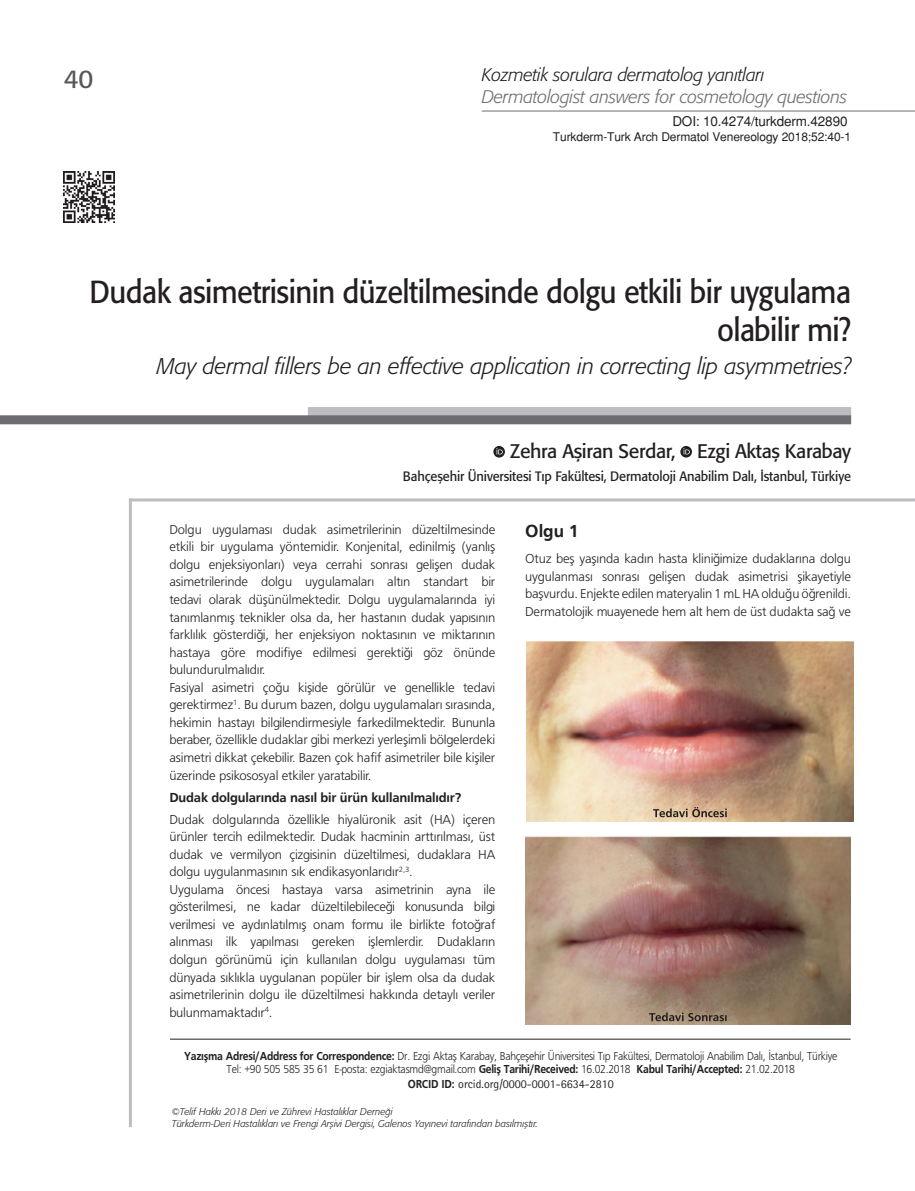
<style>
.page{position:relative;width:915px;height:1191px;background:#fff}
.page>*{position:absolute;margin:0;border:0;box-sizing:border-box;transform-origin:0 0}
.t1{font:31.5px/37.5px "Formata Tr";letter-spacing:-.02em;color:#231f20;text-align:right;scale:.92 1}
.t2{font:25.5px "Formata Tr";color:#57585a}
.t3{font:22.5px "Formata Light Ita Tr";letter-spacing:-.01em;color:#231f20}
.t4{font:19.5px "Formata Tr";letter-spacing:-.02em;color:#231f20}
.t5{font:18px "Formata Light Ita Tr";letter-spacing:-.015em;color:#6c6d70}
.t6{font:18px "Formata Light Ita Tr";letter-spacing:-.015em;color:#231f20}
.t7{font:18px "Frugal Bold Tr";color:#231f20}
.t8{font:13.5px/17.5px "Frugal Normal Tr";letter-spacing:-.015em;color:#231f20}
.t9{font:13.5px "Formata Tr";letter-spacing:-.01em;color:#231f20;scale:.95 1}
.t10{font:13.5px "Frugal Bold Tr";letter-spacing:-.015em;color:#231f20}
.t11{font:13.5px "Helvetica Normal Tr";letter-spacing:-.01em;color:#231f20}
.t12{font:12px/13.5px "Frugal Normal Tr";letter-spacing:-.025em;color:#231f20;text-align:center;scale:.9 1}
.t13{font:12px "Helvetica Normal Tr";letter-spacing:-.01em;color:#231f20}
.t14{font:12px "Rotis Sans Serif Std";color:#231f20}
.t15{font:9.75px/11.2px "Formata Light Ita Tr";color:#231f20}
.s1{font-family:"Frugal Bold Tr"}
</style>
<div class="page">
<hr style="left:129px;top:498px;width:3px;height:629px;background:#bcbdc0">
<hr style="left:129px;top:498px;width:785px;height:3px;background:#bcbdc0">
<div style="left:308px;top:407px;width:542px;height:10px;background:#bcbdc0"></div>
<div style="left:0;top:415px;width:850px;height:9px;background:#6c6d70"></div>
<hr style="left:481px;top:111px;width:433px;height:1px;background:#6c6d70">
<hr style="left:170px;top:1038px;width:680px;height:1px;background:#231f20">
<img style="left:64px;top:172px;width:51px;height:51px">
<img style="left:525px;top:836px;width:325px;height:188px">
<img style="left:526px;top:641px;width:326px;height:180px">
<svg style="left:493px;top:446px;width:12px;height:11px"></svg>
<svg style="left:496px;top:448px;width:6px;height:6px"></svg>
<svg style="left:680px;top:446px;width:11px;height:11px"></svg>
<svg style="left:683px;top:448px;width:6px;height:6px"></svg>
<svg style="left:652px;top:807px;width:74px;height:10px"></svg>
<svg style="left:649px;top:1012px;width:77px;height:9px"></svg>
<h2 class="t2" style="left:64px;top:64px;width:31px">40</h2>
<h3 class="t6" style="left:481px;top:64px;width:284px">Kozmetik sorulara dermatolog yanıtları</h3>
<h3 class="t5" style="left:481px;top:86px;width:367px">Dermatologist answers for cosmetology questions</h3>
<p class="t11" style="left:672px;top:114px;width:177px">DOI: 10.4274/turkderm.42890</p>
<p class="t13" style="left:552px;top:129px;width:299px">Turkderm-Turk Arch Dermatol Venereology 2018;52:40-1</p>
<h1 class="t1" style="left:89px;top:273px;width:829px">Dudak asimetrisinin düzeltilmesinde dolgu etkili bir uygulama olabilir mi?</h1>
<h3 class="t3" style="left:157px;top:353px;width:695px">May dermal fillers be an effective application in correcting lip asymmetries?</h3>
<h3 class="t4" style="left:510px;top:439px;width:342px">Zehra Aşiran Serdar, Ezgi Aktaş Karabay</h3>
<p class="t9" style="left:403px;top:467px;width:473px">Bahçeşehir Üniversitesi Tıp Fakültesi, Dermatoloji Anabilim Dalı, İstanbul, Türkiye</p>
<p class="t8" style="left:169px;top:520px;width:327px">Dolgu uygulaması dudak asimetrilerinin düzeltilmesinde etkili bir uygulama yöntemidir. Konjenital, edinilmiş (yanlış dolgu enjeksiyonları) veya cerrahi sonrası gelişen dudak asimetrilerinde dolgu uygulamaları altın standart bir tedavi olarak düşünülmektedir. Dolgu uygulamalarında iyi tanımlanmış teknikler olsa da, her hastanın dudak yapısının farklılık gösterdiği, her enjeksiyon noktasının ve miktarının hastaya göre modifiye edilmesi gerektiği göz önünde bulundurulmalıdır.<br>Fasiyal asimetri çoğu kişide görülür ve genellikle tedavi gerektirmez<sup>1</sup>. Bu durum bazen, dolgu uygulamaları sırasında, hekimin hastayı bilgilendirmesiyle farkedilmektedir. Bununla beraber, özellikle dudaklar gibi merkezi yerleşimli bölgelerdeki asimetri dikkat çekebilir. Bazen çok hafif asimetriler bile kişiler üzerinde psikososyal etkiler yaratabilir.</p>
<p class="t10" style="left:169px;top:789px;width:293px">Dudak dolgularında nasıl bir ürün kullanılmalıdır?</p>
<p class="t8" style="left:169px;top:810px;width:327px">Dudak dolgularında özellikle hiyalüronik asit (HA) içeren ürünler tercih edilmektedir. Dudak hacminin arttırılması, üst dudak ve vermilyon çizgisinin düzeltilmesi, dudaklara HA dolgu uygulanmasının sık endikasyonlarıdır<sup>2,3</sup>.<br>Uygulama öncesi hastaya varsa asimetrinin ayna ile gösterilmesi, ne kadar düzeltilebileceği konusunda bilgi verilmesi ve aydınlatılmış onam formu ile birlikte fotoğraf alınması ilk yapılması gereken işlemlerdir. Dudakların dolgun görünümü için kullanılan dolgu uygulaması tüm dünyada sıklıkla uygulanan popüler bir işlem olsa da dudak asimetrilerinin dolgu ile düzeltilmesi hakkında detaylı veriler bulunmamaktadır<sup>4</sup>.</p>
<h3 class="t7" style="left:525px;top:520px;width:55px">Olgu 1</h3>
<p class="t8" style="left:525px;top:549px;width:327px;text-align:justify">Otuz beş yaşında kadın hasta kliniğimize dudaklarına dolgu uygulanması sonrası gelişen dudak asimetrisi şikayetiyle başvurdu. Enjekte edilen materyalin 1 mL HA olduğu öğrenildi.<br>Dermatolojik muayenede hem alt hem de üst dudakta sağ ve</p>
<p class="t12" style="left:184px;top:1048px;width:727px"><span class="s1">Yazışma Adresi/Address for Correspondence:</span> Dr. Ezgi Aktaş Karabay, Bahçeşehir Üniversitesi Tıp Fakültesi, Dermatoloji Anabilim Dalı, İstanbul, Türkiye<br>Tel: +90 505 585 35 61 E-posta: ezgiaktasmd@gmail.com <span class="s1">Geliş Tarihi/Received:</span> 16.02.2018 <span class="s1">Kabul Tarihi/Accepted:</span> 21.02.2018</p>
<p class="t14" style="left:408px;top:1077px;width:207px"><span class="s1">ORCID ID:</span> orcid.org/0000-0001-6634-2810</p>
<p class="t15" style="left:172px;top:1106px;width:367px">©Telif Hakkı 2018 Deri ve Zührevi Hastalıklar Derneği<br>Türkderm-Deri Hastalıkları ve Frengi Arşivi Dergisi, Galenos Yayınevi tarafından basılmıştır.</p>
</div>
